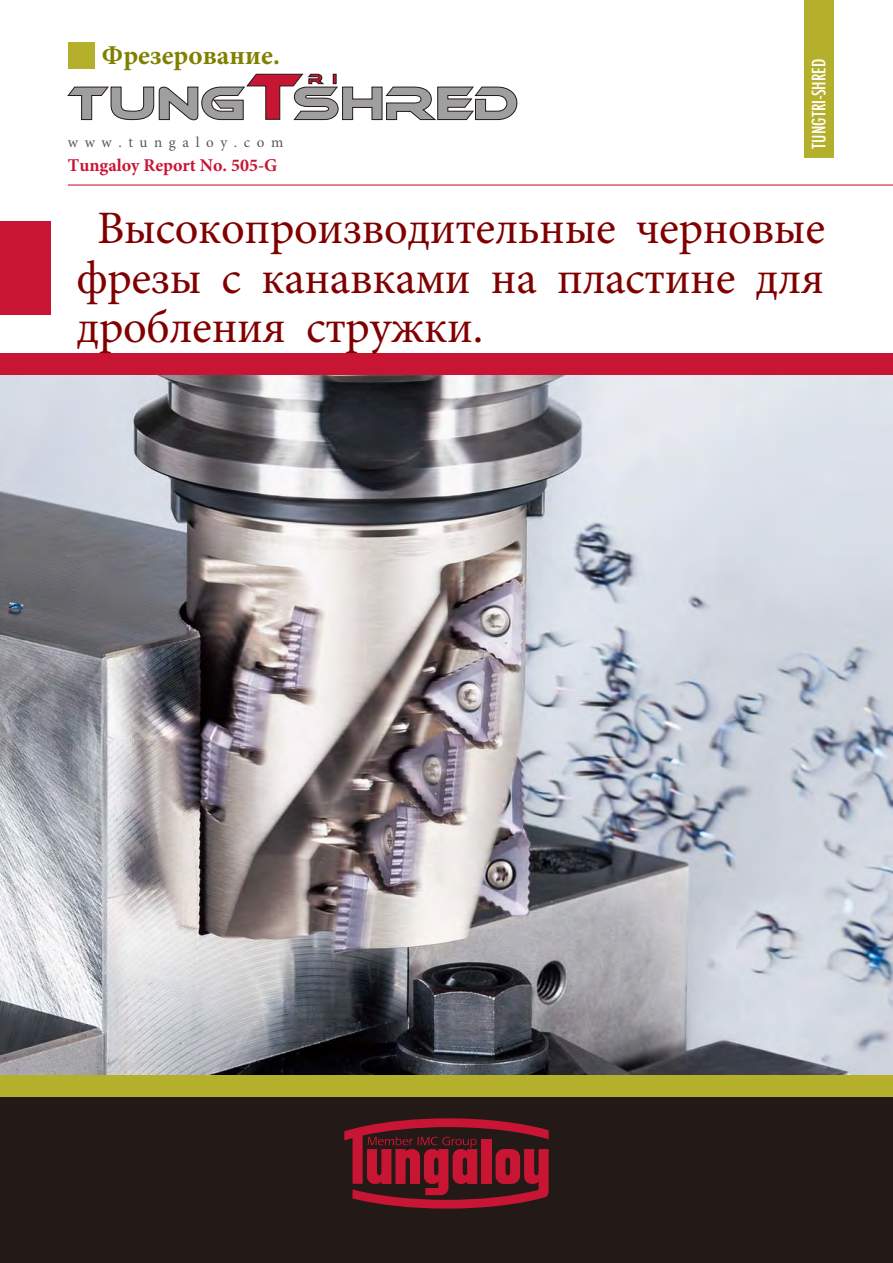
<style>
.page{position:relative;width:893px;height:1263px;background:#fff}
.page>*{position:absolute;margin:0;border:0;box-sizing:border-box;transform-origin:0 0}
.t1{font:46.5px/49.2px "Minion Pro";letter-spacing:-.005em;color:#800000;text-align:justify}
.t2{font:700 27px "Minion Pro";letter-spacing:.005em;color:#808000}
.t3{font:700 18px "Minion Pro";color:#c81533}
.t4{font:500 condensed 18px "Futura";color:#fff}
.t5{font:15px "Minion Pro";letter-spacing:.44em;color:#595857}
</style>
<div class="page">
<div style="left:68px;top:43px;width:26px;height:26px;background:#b5b02c"></div>
<div style="left:0;top:221px;width:51px;height:94px;background:#c81533"></div>
<hr style="left:68px;top:185px;width:824px;height:1px;background:#c81533">
<div style="left:803px;top:0;width:30px;height:157px;background:#b5b02c"></div>
<img style="left:0;top:374px;width:892px;height:702px">
<div style="left:0;top:1097px;width:892px;height:166px;background:#231916"></div>
<div style="left:0;top:1076px;width:892px;height:21px;background:#b5b02c"></div>
<div style="left:0;top:353px;width:892px;height:21px;background:#c81533"></div>
<svg style="left:344px;top:1118px;width:204px;height:91px"></svg>
<svg style="left:68px;top:73px;width:449px;height:48px"></svg>
<p class="t2" style="left:102px;top:36px;width:179px">Фрезерование.</p>
<p class="t5" style="left:68px;top:132px;width:217px">www.tungaloy.com</p>
<p class="t3" style="left:68px;top:153px;width:211px">Tungaloy Report No. 505-G</p>
<p class="t4" style="left:807px;top:149px;width:92px;rotate:-90deg">TUNGTRI-SHRED</p>
<p class="t1" style="left:76px;top:204px;width:750px;text-indent:20px">Высокопроизводительные черновые фрезы с канавками на пластине для дробления стружки.</p>
</div>
